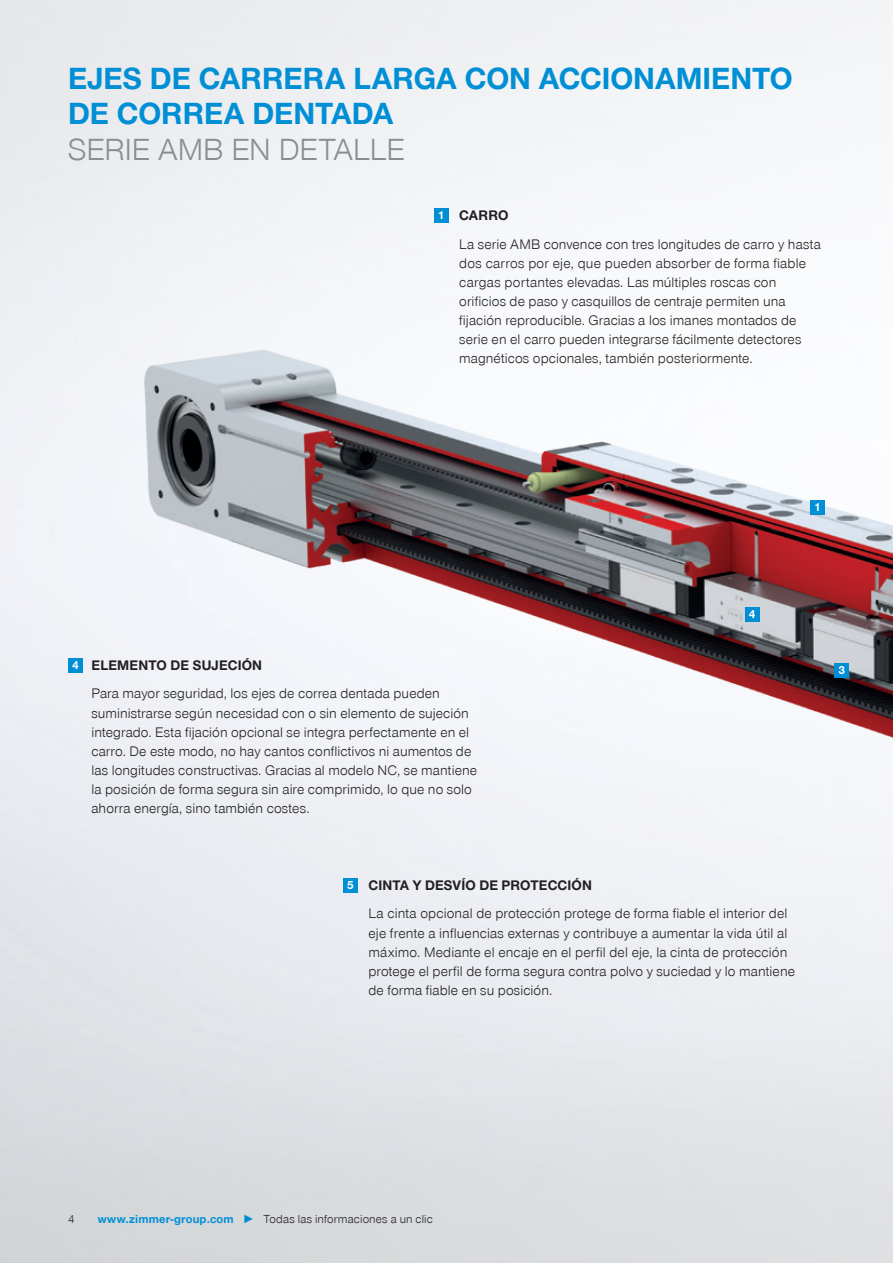
<style>
.page{position:relative;width:893px;height:1263px;background:#fff}
.page>*{position:absolute;margin:0;border:0;box-sizing:border-box;transform-origin:0 0}
.t1{font:700 31.5px/35.2px "Zimmer Group Sans Global";color:#008fd5}
.t2{font:300 31.5px "Zimmer Group Sans Global";letter-spacing:-.005em;color:#8a8c8f}
.t3{font:300 14.25px/19px "Zimmer Group Sans Global";letter-spacing:.01em;color:#231f20}
.t4{font:700 14.25px "Zimmer Group Sans Global";letter-spacing:.01em;color:#231f20}
.t5{font:300 12px "Zimmer Group Sans Global";letter-spacing:.01em;color:#231f20}
.t6{font:700 12px "Zimmer Group Sans Global";color:#fff}
.s1{font-weight:700;color:#008fd5}
</style>
<div class="page">
<img style="left:0;top:0;width:893px;height:1263px">
<img style="left:144px;top:350px;width:749px;height:612px">
<div style="left:745px;top:607px;width:15px;height:15px;background:#008fd5"></div>
<div style="left:834px;top:663px;width:15px;height:15px;background:#008fd5"></div>
<div style="left:810px;top:500px;width:15px;height:14px;background:#008fd5"></div>
<div style="left:343px;top:878px;width:15px;height:14px;background:#008fd5"></div>
<div style="left:68px;top:657px;width:15px;height:15px;background:#008fd5"></div>
<div style="left:434px;top:208px;width:15px;height:15px;background:#008fd5"></div>
<h1 class="t1" style="left:68px;top:61px;width:726px">EJES DE CARRERA LARGA CON ACCIONAMIENTO<br>DE CORREA DENTADA</h1>
<h1 class="t2" style="left:68px;top:130px;width:338px">SERIE AMB EN DETALLE</h1>
<p class="t6" style="left:438px;top:208px;width:8px">1</p>
<p class="t4" style="left:459px;top:207px;width:51px">CARRO</p>
<p class="t3" style="left:459px;top:234px;width:363px">La serie AMB convence con tres longitudes de carro y hasta dos carros por eje, que pueden absorber de forma fiable cargas portantes elevadas. Las múltiples roscas con orificios de paso y casquillos de centraje permiten una fijación reproducible. Gracias a los imanes montados de serie en el carro pueden integrarse fácilmente detectores magnéticos opcionales, también posteriormente.</p>
<p class="t6" style="left:814px;top:500px;width:8px">1</p>
<p class="t6" style="left:72px;top:658px;width:8px">4</p>
<p class="t4" style="left:91px;top:656px;width:172px">ELEMENTO DE SUJECIÓN</p>
<p class="t3" style="left:91px;top:684px;width:387px">Para mayor seguridad, los ejes de correa dentada pueden suministrarse según necesidad con o sin elemento de sujeción integrado. Esta fijación opcional se integra perfectamente en el carro. De este modo, no hay cantos conflictivos ni aumentos de las longitudes constructivas. Gracias al modelo NC, se mantiene la posición de forma segura sin aire comprimido, lo que no solo ahorra energía, sino también costes.</p>
<p class="t6" style="left:749px;top:607px;width:8px">4</p>
<p class="t6" style="left:347px;top:878px;width:8px">5</p>
<p class="t4" style="left:369px;top:876px;width:225px">CINTA Y DESVÍO DE PROTECCIÓN</p>
<p class="t3" style="left:369px;top:904px;width:428px">La cinta opcional de protección protege de forma fiable el interior del eje frente a influencias externas y contribuye a aumentar la vida útil al máximo. Mediante el encaje en el perfil del eje, la cinta de protección protege el perfil de forma segura contra polvo y suciedad y lo mantiene de forma fiable en su posición.</p>
<p class="t6" style="left:839px;top:663px;width:8px">3</p>
<p class="t5" style="left:68px;top:1212px;width:8px">4</p>
<p class="t5" style="left:98px;top:1212px;width:337px"><span class="s1">www.zimmer-group.com ►</span> Todas las informaciones a un clic</p>
</div>
